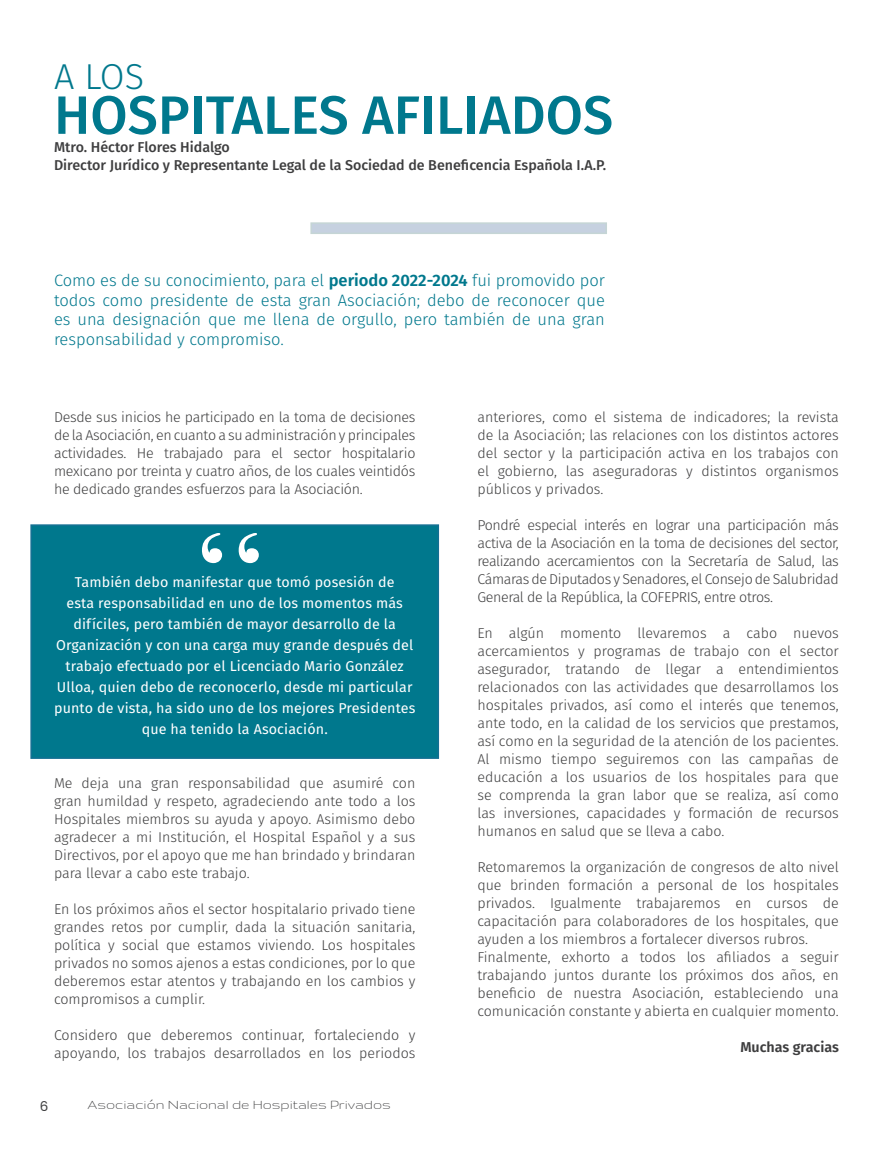
<style>
.page{position:relative;width:893px;height:1149px;background:#fff}
.page>*{position:absolute;margin:0;border:0;box-sizing:border-box;transform-origin:0 0}
.t1{font:135px "Bodoni Svty Two SCITCTT";color:#fff}
.t2{font:500 54px "Fira Sans";color:#00788d}
.t3{font:300 36px "Fira Sans";color:#00788d}
.t4{font:300 16.5px/19.5px "Fira Sans";color:#00788d;text-align:justify}
.t5{font:15px "Gruppo";color:#3e3e3f}
.t6{font:300 14.25px/18px "Fira Sans";color:#3e3e3f;text-align:justify}
.t7{font:14.25px/21px "Fira Sans";letter-spacing:.01em;color:#fff;text-align:center}
.t8{font:500 14.25px/18px "Fira Sans";color:#3e3e3f}
.t9{font:600 14.25px "Fira Sans";color:#3e3e3f}
.t10{font:13.5px "Poppins";color:#3e3e3f}
.s1{font-weight:600}
</style>
<div class="page">
<div style="left:30px;top:524px;width:409px;height:234px;background:#00788d;border:2px solid #136f92"></div>
<div style="left:310px;top:222px;width:297px;height:12px;background:#c6d1e0;border:2px solid #c5d5d5"></div>
<h3 class="t3" style="left:54px;top:51px;width:92px">A LOS</h3>
<h2 class="t2" style="left:54px;top:72px;width:561px">HOSPITALES AFILIADOS</h2>
<p class="t8" style="left:54px;top:137px;width:554px">Mtro. Héctor Flores Hidalgo<br>Director Jurídico y Representante Legal de la Sociedad de Beneficencia Española I.A.P.</p>
<p class="t4" style="left:54px;top:271px;width:552px">Como es de su conocimiento, para el <span class="s1">periodo 2022-2024</span> fui promovido por todos como presidente de esta gran Asociación; debo de reconocer que es una designación que me llena de orgullo, pero también de una gran responsabilidad y compromiso.</p>
<p class="t6" style="left:54px;top:407px;width:363px">Desde sus inicios he participado en la toma de decisiones de la Asociación, en cuanto a su administración y principales actividades. He trabajado para el sector hospitalario mexicano por treinta y cuatro años, de los cuales veintidós he dedicado grandes esfuerzos para la Asociación.</p>
<h1 class="t1" style="left:195px;top:502px;width:74px">‘‘</h1>
<p class="t7" style="left:54px;top:571px;width:363px">También debo manifestar que tomó posesión de<br>esta responsabilidad en uno de los momentos más difíciles, pero también de mayor desarrollo de la Organización y con una carga muy grande después del trabajo efectuado por el Licenciado Mario González Ulloa, quien debo de reconocerlo, desde mi particular punto de vista, ha sido uno de los mejores Presidentes que ha tenido la Asociación.</p>
<p class="t6" style="left:54px;top:773px;width:363px">Me deja una gran responsabilidad que asumiré con gran humildad y respeto, agradeciendo ante todo a los Hospitales miembros su ayuda y apoyo. Asimismo debo agradecer a mi Institución, el Hospital Español y a sus Directivos, por el apoyo que me han brindado y brindaran para llevar a cabo este trabajo.</p>
<p class="t6" style="left:54px;top:899px;width:363px">En los próximos años el sector hospitalario privado tiene grandes retos por cumplir, dada la situación sanitaria, política y social que estamos viviendo. Los hospitales privados no somos ajenos a estas condiciones, por lo que deberemos estar atentos y trabajando en los cambios y compromisos a cumplir.</p>
<p class="t6" style="left:54px;top:1025px;width:363px">Considero que deberemos continuar, fortaleciendo y apoyando, los trabajos desarrollados en los periodos</p>
<p class="t10" style="left:40px;top:1097px;width:10px">6</p>
<p class="t5" style="left:88px;top:1096px;width:305px">Asociación Nacional de Hospitales Privados</p>
<p class="t6" style="left:477px;top:407px;width:363px">anteriores, como el sistema de indicadores; la revista de la Asociación; las relaciones con los distintos actores del sector y la participación activa en los trabajos con el gobierno, las aseguradoras y distintos organismos públicos y privados.</p>
<p class="t6" style="left:477px;top:515px;width:363px">Pondré especial interés en lograr una participación más activa de la Asociación en la toma de decisiones del sector, realizando acercamientos con la Secretaría de Salud, las Cámaras de Diputados y Senadores, el Consejo de Salubridad General de la República, la COFEPRIS, entre otros.</p>
<p class="t6" style="left:477px;top:623px;width:363px">En algún momento llevaremos a cabo nuevos acercamientos y programas de trabajo con el sector asegurador, tratando de llegar a entendimientos relacionados con las actividades que desarrollamos los hospitales privados, así como el interés que tenemos, ante todo, en la calidad de los servicios que prestamos, así como en la seguridad de la atención de los pacientes.<br>Al mismo tiempo seguiremos con las campañas de educación a los usuarios de los hospitales para que se comprenda la gran labor que se realiza, así como las inversiones, capacidades y formación de recursos humanos en salud que se lleva a cabo.</p>
<p class="t6" style="left:477px;top:857px;width:363px;text-align:left">Retomaremos la organización de congresos de alto nivel que brinden formación a personal de los hospitales privados. Igualmente trabajaremos en cursos de capacitación para colaboradores de los hospitales, que ayuden a los miembros a fortalecer diversos rubros.<br>Finalmente, exhorto a todos los afiliados a seguir trabajando juntos durante los próximos dos años, en beneficio de nuestra Asociación, estableciendo una comunicación constante y abierta en cualquier momento.</p>
<p class="t9" style="left:740px;top:1035px;width:100px">Muchas gracias</p>
</div>
